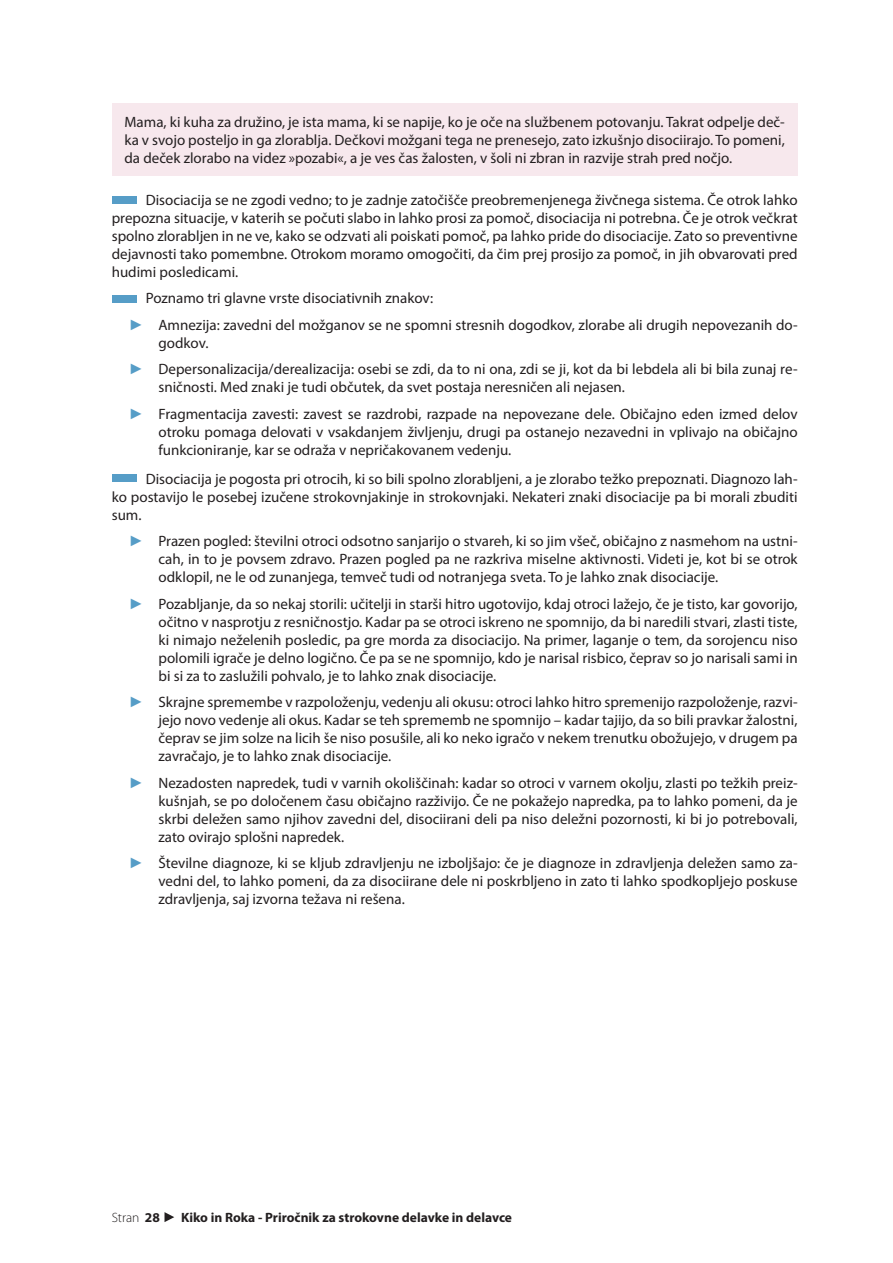
<style>
.page{position:relative;width:893px;height:1263px;background:#fff}
.page>*{position:absolute;margin:0;border:0;box-sizing:border-box;transform-origin:0 0}
.Glavni_text{font:15px/18px "Myriad Pro";color:#231f20;text-align:justify}
.t1{font:700 13.5px "Myriad Pro";color:#231f20}
.t2{font:300 13.5px "Myriad Pro";color:#231f20}
.s1{font-family:"Arial";color:#569dc7}
.s2{font-weight:700}
</style>
<div class="page">
<svg style="left:165px;top:1212px;width:9px;height:10px"></svg>
<div style="left:112px;top:103px;width:686px;height:73px;background:#f7e8ed"></div>
<div style="left:112px;top:196px;width:25px;height:7px;background:#569dc7"></div>
<div style="left:112px;top:296px;width:25px;height:7px;background:#569dc7"></div>
<div style="left:112px;top:475px;width:25px;height:7px;background:#569dc7"></div>
<p class="Glavni_text" style="left:124px;top:113px;width:662px">Mama, ki kuha za družino, je ista mama, ki se napije, ko je oče na službenem potovanju. Takrat odpelje deč&shy;ka v svojo posteljo in ga zlorablja. Dečkovi možgani tega ne prenesejo, zato izkušnjo disociirajo. To pomeni, da deček zlorabo na videz »pozabi«, a je ves čas žalosten, v šoli ni zbran in razvije strah pred nočjo.</p>
<p class="Glavni_text" style="left:112px;top:190px;width:687px;text-indent:34px">Disociacija se ne zgodi vedno; to je zadnje zatočišče preobremenjenega živčnega sistema. Če otrok lahko prepozna situacije, v katerih se počuti slabo in lahko prosi za pomoč, disociacija ni potrebna. Če je otrok večkrat spolno zlorabljen in ne ve, kako se odzvati ali poiskati pomoč, pa lahko pride do disociacije. Zato so preventivne dejavnosti tako pomembne. Otrokom moramo omogočiti, da čim prej prosijo za pomoč, in jih obvarovati pred hudimi posledicami.</p>
<p class="Glavni_text" style="left:146px;top:289px;width:289px">Poznamo tri glavne vrste disociativnih znakov:</p>
<p class="Glavni_text" style="left:158px;top:315px;width:641px;text-indent:-30px"><span class="s1">►</span> Amnezija: zavedni del možganov se ne spomni stresnih dogodkov, zlorabe ali drugih nepovezanih do&shy;godkov.</p>
<p class="Glavni_text" style="left:158px;top:360px;width:641px;text-indent:-30px"><span class="s1">►</span> Depersonalizacija/derealizacija: osebi se zdi, da to ni ona, zdi se ji, kot da bi lebdela ali bi bila zunaj re&shy;sničnosti. Med znaki je tudi občutek, da svet postaja neresničen ali nejasen.</p>
<p class="Glavni_text" style="left:158px;top:404px;width:641px;text-indent:-30px"><span class="s1">►</span> Fragmentacija zavesti: zavest se razdrobi, razpade na nepovezane dele. Običajno eden izmed delov otroku pomaga delovati v vsakdanjem življenju, drugi pa ostanejo nezavedni in vplivajo na običajno funkcioniranje, kar se odraža v nepričakovanem vedenju.</p>
<p class="Glavni_text" style="left:112px;top:469px;width:687px;text-indent:34px">Disociacija je pogosta pri otrocih, ki so bili spolno zlorabljeni, a je zlorabo težko prepoznati. Diagnozo lah&shy;ko postavijo le posebej izučene strokovnjakinje in strokovnjaki. Nekateri znaki disociacije pa bi morali zbuditi sum.</p>
<p class="Glavni_text" style="left:158px;top:532px;width:641px;text-indent:-30px"><span class="s1">►</span> Prazen pogled: številni otroci odsotno sanjarijo o stvareh, ki so jim všeč, običajno z nasmehom na ustni&shy;cah, in to je povsem zdravo. Prazen pogled pa ne razkriva miselne aktivnosti. Videti je, kot bi se otrok odklopil, ne le od zunanjega, temveč tudi od notranjega sveta. To je lahko znak disociacije.</p>
<p class="Glavni_text" style="left:158px;top:594px;width:641px;text-indent:-30px"><span class="s1">►</span> Pozabljanje, da so nekaj storili: učitelji in starši hitro ugotovijo, kdaj otroci lažejo, če je tisto, kar govorijo, očitno v nasprotju z resničnostjo. Kadar pa se otroci iskreno ne spomnijo, da bi naredili stvari, zlasti tiste, ki nimajo neželenih posledic, pa gre morda za disociacijo. Na primer, laganje o tem, da sorojencu niso polomili igrače je delno logično. Če pa se ne spomnijo, kdo je narisal risbico, čeprav so jo narisali sami in bi si za to zaslužili pohvalo, je to lahko znak disociacije.</p>
<p class="Glavni_text" style="left:158px;top:693px;width:641px;text-indent:-30px"><span class="s1">►</span> Skrajne spremembe v razpoloženju, vedenju ali okusu: otroci lahko hitro spremenijo razpoloženje, razvi&shy;jejo novo vedenje ali okus. Kadar se teh sprememb ne spomnijo – kadar tajijo, da so bili pravkar žalostni, čeprav se jim solze na licih še niso posušile, ali ko neko igračo v nekem trenutku obožujejo, v drugem pa zavračajo, je to lahko znak disociacije.</p>
<p class="Glavni_text" style="left:158px;top:773px;width:641px;text-indent:-30px"><span class="s1">►</span> Nezadosten napredek, tudi v varnih okoliščinah: kadar so otroci v varnem okolju, zlasti po težkih preiz&shy;kušnjah, se po določenem času običajno razživijo. Če ne pokažejo napredka, pa to lahko pomeni, da je skrbi deležen samo njihov zavedni del, disociirani deli pa niso deležni pozornosti, ki bi jo potrebovali, zato ovirajo splošni napredek.</p>
<p class="Glavni_text" style="left:158px;top:854px;width:641px;text-indent:-30px"><span class="s1">►</span> Številne diagnoze, ki se kljub zdravljenju ne izboljšajo: če je diagnoze in zdravljenja deležen samo za&shy;vedni del, to lahko pomeni, da za disociirane dele ni poskrbljeno in zato ti lahko spodkopljejo poskuse zdravljenja, saj izvorna težava ni rešena.</p>
<p class="t2" style="left:112px;top:1209px;width:50px">Stran <span class="s2">28</span></p>
<p class="t1" style="left:263px;top:1209px;width:216px">Priročnik za usposabljanje trenerjev</p>
<p class="t1" style="left:181px;top:1209px;width:332px">Kiko in Roka - Priročnik za strokovne delavke in delavce</p>
</div>
